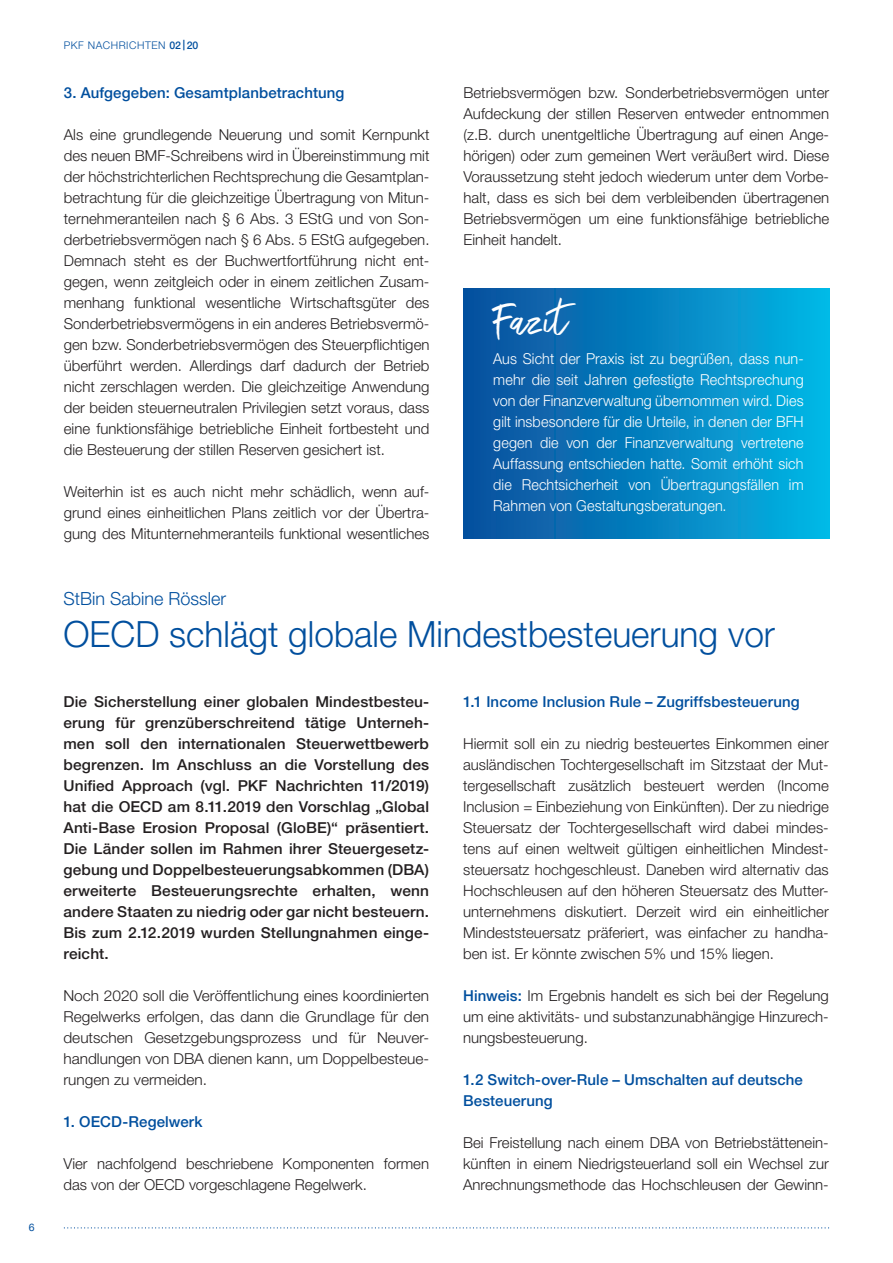
<style>
.page{position:relative;width:893px;height:1263px;background:#fff}
.page>*{position:absolute;margin:0;border:0;box-sizing:border-box;transform-origin:0 0}
.t1{font:46.5px "Exceptional";color:#fff}
.t2{font:300 36px "Helvetica Neue LT";color:#014f9e}
.t3{font:300 18px "Helvetica Neue LT";color:#014f9e}
.t4{font:300 15px/21px "Helvetica Neue LT";color:#231f20;text-align:justify}
.t5{font:500 15px/21px "Helvetica Neue LT";letter-spacing:.01em;color:#231f20;text-align:justify}
.t6{font:300 15px/21px "Helvetica Neue LT";letter-spacing:.005em;color:#fff;text-align:justify;scale:.96 1}
.t7{font:500 15px/21px "Helvetica Neue LT";letter-spacing:.01em;color:#014f9e}
.t8{font:300 10.5px "Helvetica Neue LT";letter-spacing:.05em;color:#014f9e}
.t9{font:10.5px "Helvetica Neue LT";color:#014f9e}
.s1{font-weight:500}
.s2{font-weight:500;color:#014f9e}
</style>
<div class="page">
<svg style="left:64px;top:1227px;width:765px;height:1px"></svg>
<div style="left:463px;top:288px;width:366px;height:251px;background:linear-gradient(to right,#0a4c9b,#03b6e5)"></div>
<p class="t9" style="left:29px;top:1221px;width:7px">6</p>
<p class="t8" style="left:64px;top:39px;width:136px">PKF NACHRICHTEN <span class="s1">02 |20</span></p>
<p class="t7" style="left:64px;top:82px;width:282px">3. Aufgegeben: Gesamtplanbetrachtung</p>
<p class="t4" style="left:64px;top:123px;width:367px">Als eine grundlegende Neuerung und somit Kernpunkt des neuen BMF-Schreibens wird in Übereinstimmung mit der höchstrichterlichen Rechtsprechung die Gesamtplan&shy;betrachtung für die gleichzeitige Übertragung von Mitun&shy;ternehmeranteilen nach § 6 Abs. 3 EStG und von Son&shy;derbetriebsvermögen nach § 6 Abs. 5 EStG aufgegeben.<br>Demnach steht es der Buchwertfortführung nicht ent&shy;gegen, wenn zeitgleich oder in einem zeitlichen Zusam&shy;menhang funktional wesentliche Wirtschaftsgüter des Sonderbetriebsvermögens in ein anderes Betriebsvermö&shy;gen bzw. Sonderbetriebsvermögen des Steuerpflichtigen überführt werden. Allerdings darf dadurch der Betrieb nicht zerschlagen werden. Die gleichzeitige Anwendung der beiden steuerneutralen Privilegien setzt voraus, dass eine funktionsfähige betriebliche Einheit fortbesteht und die Besteuerung der stillen Reserven gesichert ist.</p>
<p class="t4" style="left:64px;top:480px;width:367px">Weiterhin ist es auch nicht mehr schädlich, wenn auf&shy;grund eines einheitlichen Plans zeitlich vor der Übertra&shy;gung des Mitunternehmeranteils funktional wesentliches</p>
<p class="t4" style="left:464px;top:81px;width:367px">Betriebsvermögen bzw. Sonderbetriebsvermögen unter Aufdeckung der stillen Reserven entweder entnommen (z.B. durch unentgeltliche Übertragung auf einen Ange&shy;hörigen) oder zum gemeinen Wert veräußert wird. Diese Voraussetzung steht jedoch wiederum unter dem Vorbe&shy;halt, dass es sich bei dem verbleibenden übertragenen Betriebsvermögen um eine funktionsfähige betriebliche Einheit handelt.</p>
<h1 class="t1" style="left:493px;top:288px;width:75px;rotate:-2deg">Fazit</h1>
<p class="t6" style="left:493px;top:348px;width:325px">Aus Sicht der Praxis ist zu begrüßen, dass nun&shy;mehr die seit Jahren gefestigte Rechtsprechung von der Finanzverwaltung übernommen wird. Dies gilt insbesondere für die Urteile, in denen der BFH gegen die von der Finanzverwaltung vertretene Auffassung entschieden hatte. Somit erhöht sich die Rechtsicherheit von Übertragungsfällen im Rahmen von Gestaltungsberatungen.</p>
<p class="t3" style="left:63px;top:588px;width:164px">StBin Sabine Rössler</p>
<h2 class="t2" style="left:63px;top:613px;width:713px">OECD schlägt globale Mindestbesteuerung vor</h2>
<p class="t5" style="left:63px;top:691px;width:367px">Die Sicherstellung einer globalen Mindestbesteu&shy;erung für grenzüberschreitend tätige Unterneh&shy;men soll den internationalen Steuerwettbewerb begrenzen. Im Anschluss an die Vorstellung des Unified Approach (vgl. PKF Nachrichten 11/2019) hat die OECD am 8.11.2019 den Vorschlag „Global Anti-Base Erosion Proposal (GloBE)“ präsentiert.<br>Die Länder sollen im Rahmen ihrer Steuergesetz&shy;gebung und Doppelbesteuerungsabkommen (DBA) erweiterte Besteuerungsrechte erhalten, wenn andere Staaten zu niedrig oder gar nicht besteuern.<br>Bis zum 2.12.2019 wurden Stellungnahmen einge&shy;reicht.</p>
<p class="t4" style="left:63px;top:984px;width:367px">Noch 2020 soll die Veröffentlichung eines koordinierten Regelwerks erfolgen, das dann die Grundlage für den deutschen Gesetzgebungsprozess und für Neuver&shy;handlungen von DBA dienen kann, um Doppelbesteue&shy;rungen zu vermeiden.</p>
<p class="t7" style="left:63px;top:1111px;width:141px">1. OECD-Regelwerk</p>
<p class="t4" style="left:63px;top:1152px;width:367px">Vier nachfolgend beschriebene Komponenten formen das von der OECD vorgeschlagene Regelwerk.</p>
<p class="t7" style="left:463px;top:691px;width:338px">1.1 Income Inclusion Rule – Zugriffsbesteuerung</p>
<p class="t4" style="left:463px;top:732px;width:367px">Hiermit soll ein zu niedrig besteuertes Einkommen einer ausländischen Tochtergesellschaft im Sitzstaat der Mut&shy;tergesellschaft zusätzlich besteuert werden (Income Inclusion = Einbeziehung von Einkünften). Der zu niedrige Steuersatz der Tochtergesellschaft wird dabei mindes&shy;tens auf einen weltweit gültigen einheitlichen Mindest&shy;steuersatz hochgeschleust. Daneben wird alternativ das Hochschleusen auf den höheren Steuersatz des Mutter&shy;unternehmens diskutiert. Derzeit wird ein einheitlicher Mindeststeuersatz präferiert, was einfacher zu handha&shy;ben ist. Er könnte zwischen 5% und 15% liegen.</p>
<p class="t4" style="left:463px;top:984px;width:367px"><span class="s2">Hinweis:</span> Im Ergebnis handelt es sich bei der Regelung um eine aktivitäts- und substanzunabhängige Hinzurech&shy;nungsbesteuerung.</p>
<p class="t7" style="left:463px;top:1069px;width:341px">1.2 Switch-over-Rule – Umschalten auf deutsche<br>Besteuerung</p>
<p class="t4" style="left:463px;top:1131px;width:367px">Bei Freistellung nach einem DBA von Betriebstättenein&shy;künften in einem Niedrigsteuerland soll ein Wechsel zur Anrechnungsmethode das Hochschleusen der Gewinn-</p>
</div>
